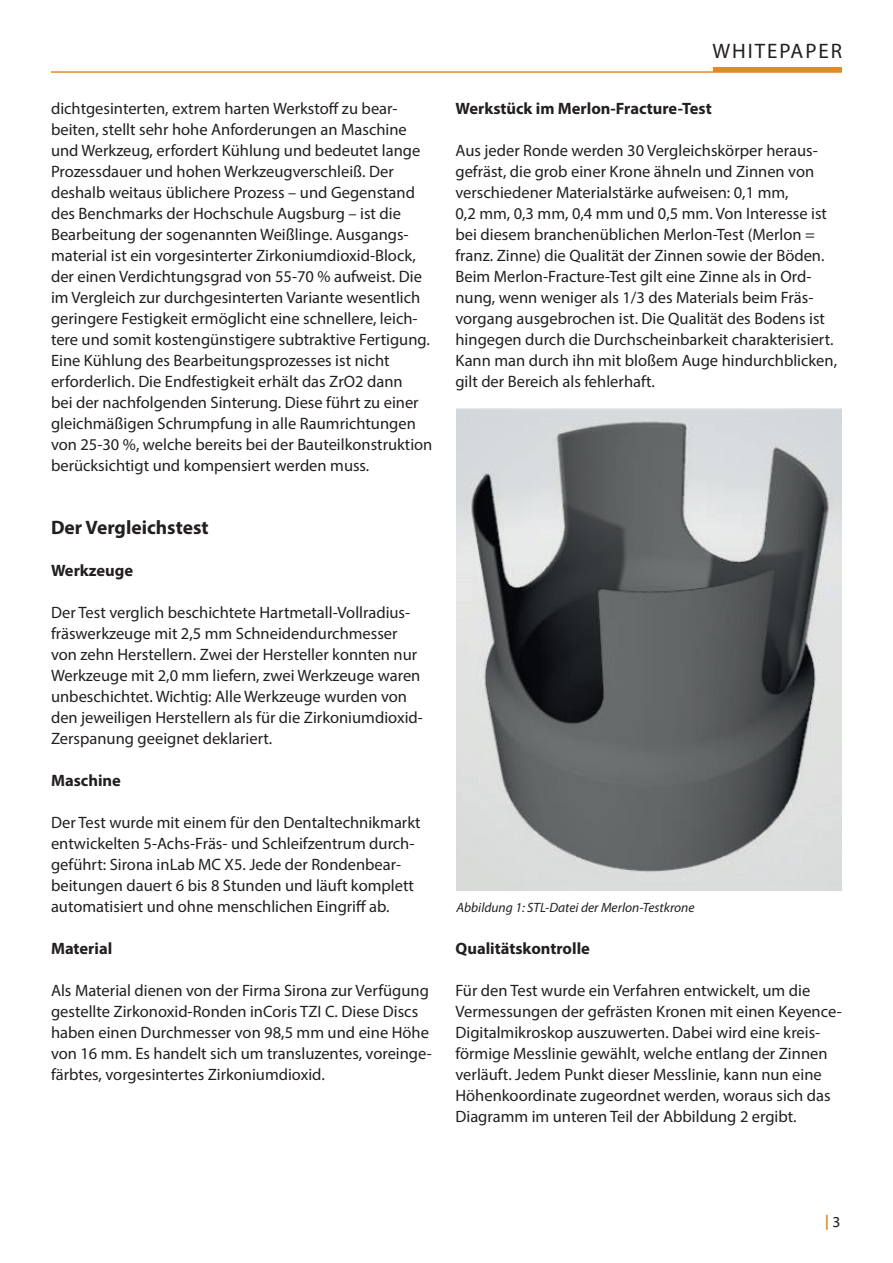
<style>
.page{position:relative;width:893px;height:1263px;background:#fff}
.page>*{position:absolute;margin:0;border:0;box-sizing:border-box;transform-origin:0 0}
.t1{font:21px "Myriad Pro";letter-spacing:.09em;color:#231f20}
.t2{font:700 19.5px "Myriad Pro";color:#231f20}
.t3{font:16.5px/21px "Myriad Pro";color:#231f20}
.t4{font:700 16.5px "Myriad Pro";color:#231f20}
.t5{font:700 15px "Myriad Web Pro";color:#e28b25}
.t6{font:italic 13.5px "Myriad Pro";color:#231f20}
.s1{font-weight:400;color:#231f20}
</style>
<div class="page">
<hr style="left:713px;top:68px;width:129px;height:4px;background:#e28b25">
<hr style="left:51px;top:71px;width:791px;height:2px;background:#e28b25">
<img style="left:456px;top:408px;width:386px;height:482px">
<p class="t3" style="left:51px;top:98px;width:383px">dichtgesinterten, extrem harten Werkstoff zu bear&shy;beiten, stellt sehr hohe Anforderungen an Maschine und Werkzeug, erfordert Kühlung und bedeutet lange Prozessdauer und hohen Werkzeugverschleiß. Der deshalb weitaus üblichere Prozess – und Gegenstand des Benchmarks der Hochschule Augsburg – ist die Bearbeitung der sogenannten Weißlinge. Ausgangs&shy;material ist ein vorgesinterter Zirkoniumdioxid-Block, der einen Verdichtungsgrad von 55-70 % aufweist. Die im Vergleich zur durchgesinterten Variante wesentlich geringere Festigkeit ermöglicht eine schnellere, leich&shy;tere und somit kostengünstigere subtraktive Fertigung.<br>Eine Kühlung des Bearbeitungsprozesses ist nicht erforderlich. Die Endfestigkeit erhält das ZrO2 dann<br>bei der nachfolgenden Sinterung. Diese führt zu einer gleichmäßigen Schrumpfung in alle Raumrichtungen von 25-30 %, welche bereits bei der Bauteilkonstruktion berücksichtigt und kompensiert werden muss.</p>
<p class="t2" style="left:51px;top:515px;width:159px">Der Vergleichstest</p>
<p class="t4" style="left:51px;top:560px;width:84px">Werkzeuge</p>
<p class="t3" style="left:51px;top:602px;width:373px">Der Test verglich beschichtete Hartmetall-Vollradius&shy;fräswerkzeuge mit 2,5 mm Schneidendurchmesser von zehn Herstellern. Zwei der Hersteller konnten nur Werkzeuge mit 2,0 mm liefern, zwei Werkzeuge waren unbeschichtet. Wichtig: Alle Werkzeuge wurden von den jeweiligen Herstellern als für die Zirkoniumdioxid-Zerspanung geeignet deklariert.</p>
<p class="t4" style="left:51px;top:770px;width:71px">Maschine</p>
<p class="t3" style="left:51px;top:812px;width:371px">Der Test wurde mit einem für den Dentaltechnikmarkt entwickelten 5-Achs-Fräs- und Schleifzentrum durch&shy;geführt: Sirona inLab MC X5. Jede der Rondenbear&shy;beitungen dauert 6 bis 8 Stunden und läuft komplett automatisiert und ohne menschlichen Eingriff ab.</p>
<p class="t4" style="left:51px;top:938px;width:63px">Material</p>
<p class="t3" style="left:51px;top:980px;width:382px">Als Material dienen von der Firma Sirona zur Verfügung gestellte Zirkonoxid-Ronden inCoris TZI C. Diese Discs haben einen Durchmesser von 98,5 mm und eine Höhe von 16 mm. Es handelt sich um transluzentes, voreinge&shy;färbtes, vorgesintertes Zirkoniumdioxid.</p>
<p class="t1" style="left:713px;top:38px;width:131px">WHITEPAPER</p>
<p class="t4" style="left:455px;top:98px;width:258px">Werkstück im Merlon-Fracture-Test</p>
<p class="t3" style="left:455px;top:140px;width:383px">Aus jeder Ronde werden 30 Vergleichskörper heraus&shy;gefräst, die grob einer Krone ähneln und Zinnen von verschiedener Materialstärke aufweisen: 0,1 mm,<br>0,2 mm, 0,3 mm, 0,4 mm und 0,5 mm. Von Interesse ist bei diesem branchenüblichen Merlon-Test (Merlon = franz. Zinne) die Qualität der Zinnen sowie der Böden.<br>Beim Merlon-Fracture-Test gilt eine Zinne als in Ord&shy;nung, wenn weniger als 1/3 des Materials beim Fräs&shy;vorgang ausgebrochen ist. Die Qualität des Bodens ist hingegen durch die Durchscheinbarkeit charakterisiert.<br>Kann man durch ihn mit bloßem Auge hindurchblicken, gilt der Bereich als fehlerhaft.</p>
<p class="t6" style="left:456px;top:899px;width:240px">Abbildung 1: STL-Datei der Merlon-Testkrone</p>
<p class="t4" style="left:455px;top:938px;width:136px">Qualitätskontrolle</p>
<p class="t3" style="left:455px;top:980px;width:388px">Für den Test wurde ein Verfahren entwickelt, um die Vermessungen der gefrästen Kronen mit einen Keyence-Digitalmikroskop auszuwerten. Dabei wird eine kreis&shy;förmige Messlinie gewählt, welche entlang der Zinnen verläuft. Jedem Punkt dieser Messlinie, kann nun eine Höhenkoordinate zugeordnet werden, woraus sich das Diagramm im unteren Teil der Abbildung 2 ergibt.</p>
<p class="t5" style="left:825px;top:1212px;width:17px">| <span class="s1">3</span></p>
</div>
